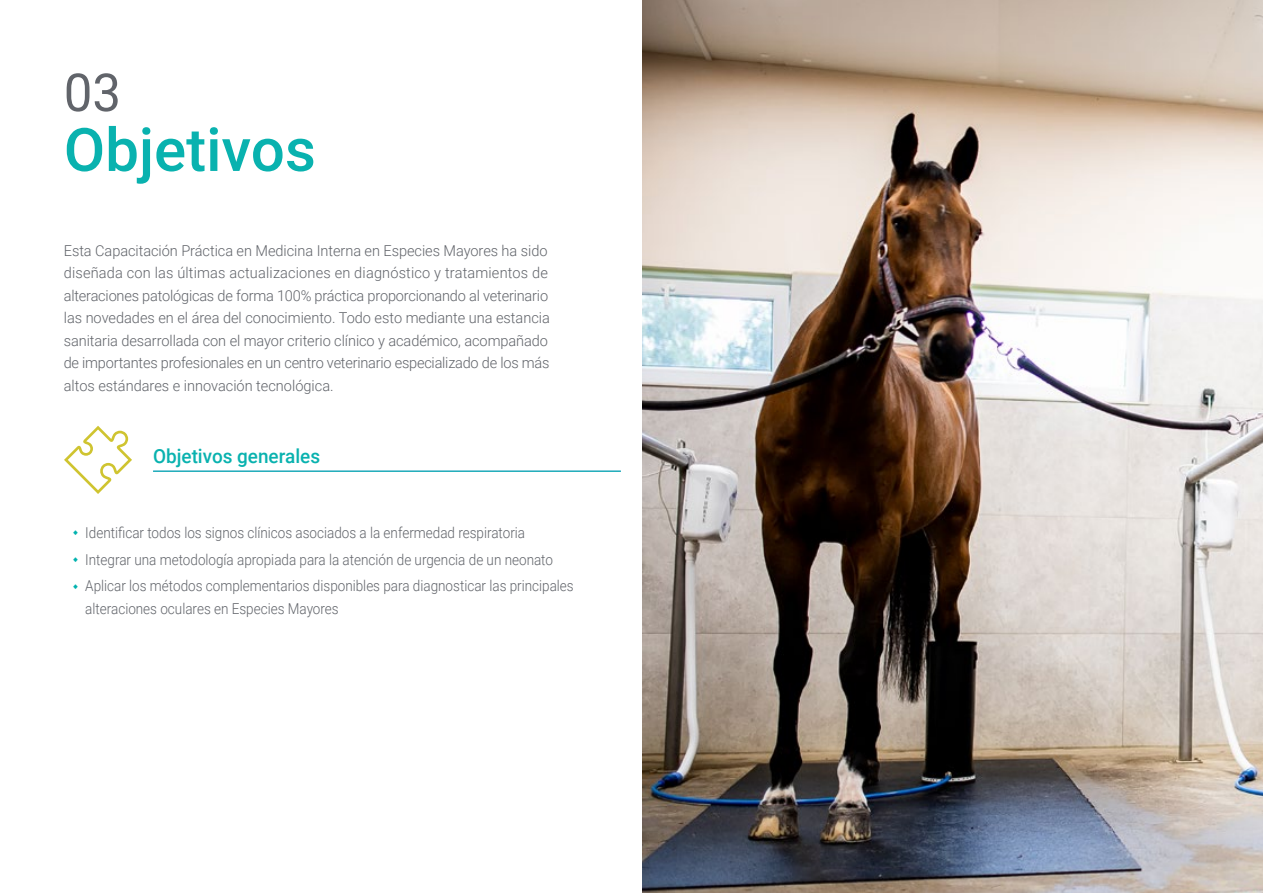
<style>
.page{position:relative;width:1263px;height:893px;background:#fff}
.page>*{position:absolute;margin:0;border:0;box-sizing:border-box;transform-origin:0 0}
.t1{font:500 60px "Roboto";color:#09b2af}
.t2{font:52.5px "Roboto";color:#61646a}
.t3{font:500 19.5px "Roboto";color:#09b2af}
.t4{font:300 15px/22.5px "Roboto";color:#61646a}
.t5{font:300 15px/26.7px "Roboto";color:#61646a;scale:.9 1}
</style>
<div class="page">
<hr style="left:153px;top:471px;width:468px;height:1px;background:#09b2af">
<svg style="left:64px;top:426px;width:68px;height:68px"></svg>
<img style="left:642px;top:0;width:621px;height:893px">
<h2 class="t2" style="left:64px;top:56px;width:59px">03</h2>
<h1 class="t1" style="left:64px;top:108px;width:254px">Objetivos</h1>
<p class="t4" style="left:64px;top:239px;width:488px">Esta Capacitación Práctica en Medicina Interna en Especies Mayores ha sido diseñada con las últimas actualizaciones en diagnóstico y tratamientos de alteraciones patológicas de forma 100% práctica proporcionando al veterinario las novedades en el área del conocimiento. Todo esto mediante una estancia sanitaria desarrollada con el mayor criterio clínico y académico, acompañado de importantes profesionales en un centro veterinario especializado de los más altos estándares e innovación tecnológica.</p>
<h3 class="t3" style="left:153px;top:442px;width:169px">Objetivos generales</h3>
<p class="t5" style="left:85px;top:519px;width:544px">Identificar todos los signos clínicos asociados a la enfermedad respiratoria<br>Integrar una metodología apropiada para la atención de urgencia de un neonato<br>Aplicar los métodos complementarios disponibles para diagnosticar las principales</p>
<p class="t5" style="left:85px;top:595px;width:283px">alteraciones oculares en Especies Mayores</p>
</div>
